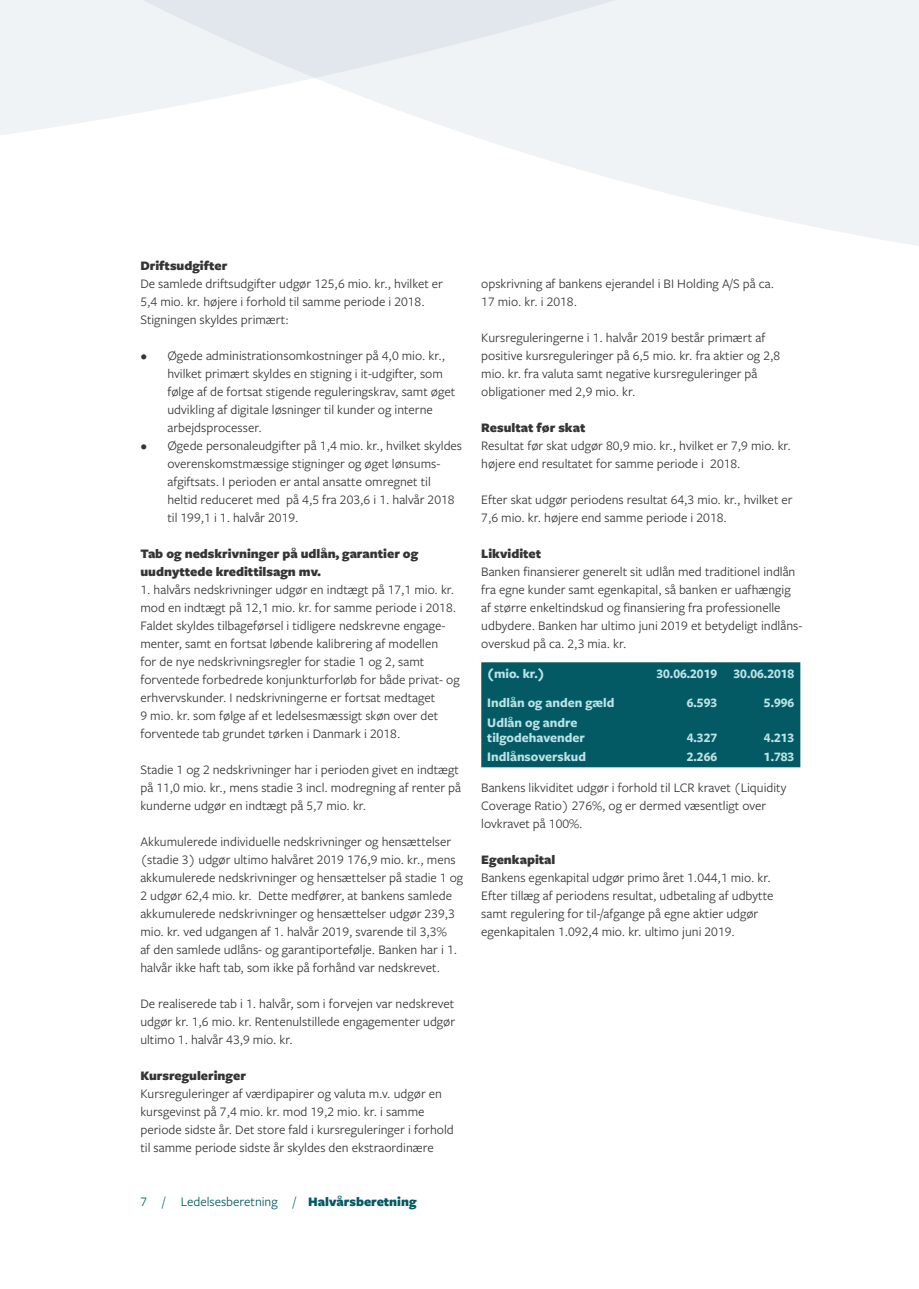
<style>
.page{position:relative;width:919px;height:1289px;background:#fff}
.page>*{position:absolute;margin:0;border:0;box-sizing:border-box;transform-origin:0 0}
.Brødtekst{font:13.5px/18px "Freight Sans Pro";color:#363536}
.Brødtekst-2{font:900 13.5px/18px "Freight Sans Pro";color:#363536}
.Selskabledelse_-_eks{font:700 13.5px/15px "Freight Sans Pro";color:#bce3e5}
.Brødtekst-3{font:13.5px "Freight Sans Pro";color:#035a64}
.s1{font-weight:900}
</style>
<div class="page">
<div style="left:481px;top:662px;width:320px;height:106px;background:#035a64"></div>
<svg style="left:0;top:0;width:918px;height:246px;fill:#f0f3f6"></svg>
<p class="Brødtekst-2" style="left:140px;top:256px;width:88px">Driftsudgifter</p>
<p class="Brødtekst" style="left:140px;top:274px;width:304px">De samlede driftsudgifter udgør 125,6 mio. kr., hvilket er<br>5,4 mio. kr. højere i forhold til samme periode i 2018.<br>Stigningen skyldes primært:</p>
<p class="Brødtekst" style="left:167px;top:346px;width:289px;text-indent:-27px">• Øgede administrationsomkostninger på 4,0 mio. kr., hvilket primært skyldes en stigning i it-udgifter, som følge af de fortsat stigende reguleringskrav, samt øget udvikling af digitale løsninger til kunder og interne arbejdsprocesser.</p>
<p class="Brødtekst" style="left:167px;top:436px;width:296px;text-indent:-27px">• Øgede personaleudgifter på 1,4 mio. kr., hvilket skyldes overenskomstmæssige stigninger og øget lønsums&shy;afgiftsats. I perioden er antal ansatte omregnet til heltid reduceret med på 4,5 fra 203,6 i 1. halvår 2018 til 199,1 i 1. halvår 2019.</p>
<p class="Brødtekst-2" style="left:140px;top:544px;width:279px">Tab og nedskrivninger på udlån, garantier og uudnyttede kredittilsagn mv.</p>
<p class="Brødtekst" style="left:140px;top:580px;width:321px">1. halvårs nedskrivninger udgør en indtægt på 17,1 mio. kr. mod en indtægt på 12,1 mio. kr. for samme periode i 2018.<br>Faldet skyldes tilbageførsel i tidligere nedskrevne engage&shy;menter, samt en fortsat løbende kalibrering af modellen<br>for de nye nedskrivningsregler for stadie 1 og 2, samt forventede forbedrede konjunkturforløb for både privat- og erhvervskunder. I nedskrivningerne er fortsat medtaget<br>9 mio. kr. som følge af et ledelsesmæssigt skøn over det forventede tab grundet tørken i Danmark i 2018.</p>
<p class="Brødtekst" style="left:140px;top:760px;width:322px">Stadie 1 og 2 nedskrivninger har i perioden givet en indtægt på 11,0 mio. kr., mens stadie 3 incl. modregning af renter på kunderne udgør en indtægt på 5,7 mio. kr.</p>
<p class="Brødtekst" style="left:140px;top:832px;width:324px">Akkumulerede individuelle nedskrivninger og hensættelser (stadie 3) udgør ultimo halvåret 2019 176,9 mio. kr., mens akkumulerede nedskrivninger og hensættelser på stadie 1 og 2 udgør 62,4 mio. kr. Dette medfører, at bankens samlede akkumulerede nedskrivninger og hensættelser udgør 239,3 mio. kr. ved udgangen af 1. halvår 2019, svarende til 3,3%<br>af den samlede udlåns- og garantiportefølje. Banken har i 1. halvår ikke haft tab, som ikke på forhånd var nedskrevet.</p>
<p class="Brødtekst" style="left:140px;top:994px;width:316px;text-align:justify">De realiserede tab i 1. halvår, som i forvejen var nedskrevet udgør kr. 1,6 mio. kr. Rentenulstillede engagementer udgør ultimo 1. halvår 43,9 mio. kr.</p>
<p class="Brødtekst-2" style="left:140px;top:1066px;width:107px">Kursreguleringer</p>
<p class="Brødtekst" style="left:140px;top:1084px;width:315px">Kursreguleringer af værdipapirer og valuta m.v. udgør en kursgevinst på 7,4 mio. kr. mod 19,2 mio. kr. i samme periode sidste år. Det store fald i kursreguleringer i forhold</p>
<p class="Brødtekst" style="left:140px;top:1138px;width:295px">til samme periode sidste år skyldes den ekstraordinære</p>
<p class="Brødtekst-3" style="left:140px;top:1192px;width:278px">7 / Ledelsesberetning / <span class="s1">Halvårsberetning</span></p>
<p class="Brødtekst" style="left:481px;top:274px;width:294px">opskrivning af bankens ejerandel i BI Holding A/S på ca.<br>17 mio. kr. i 2018.</p>
<p class="Brødtekst" style="left:481px;top:328px;width:300px">Kursreguleringerne i 1. halvår 2019 består primært af positive kursreguleringer på 6,5 mio. kr. fra aktier og 2,8 mio. kr. fra valuta samt negative kursreguleringer på obligationer med 2,9 mio. kr.</p>
<p class="Brødtekst-2" style="left:481px;top:418px;width:106px">Resultat før skat</p>
<p class="Brødtekst" style="left:481px;top:436px;width:311px">Resultat før skat udgør 80,9 mio. kr., hvilket er 7,9 mio. kr. højere end resultatet for samme periode i 2018.</p>
<p class="Brødtekst" style="left:481px;top:490px;width:313px">Efter skat udgør periodens resultat 64,3 mio. kr., hvilket er<br>7,6 mio. kr. højere end samme periode i 2018.</p>
<p class="Brødtekst-2" style="left:481px;top:544px;width:61px">Likviditet</p>
<p class="Brødtekst" style="left:481px;top:562px;width:322px">Banken finansierer generelt sit udlån med traditionel indlån fra egne kunder samt egenkapital, så banken er uafhængig af større enkeltindskud og finansiering fra professionelle udbydere. Banken har ultimo juni 2019 et betydeligt indlåns&shy;overskud på ca. 2,3 mia. kr.</p>
<p class="Selskabledelse_-_eks" style="left:487px;top:665px;width:59px">(mio. kr.)</p>
<p class="Selskabledelse_-_eks" style="left:656px;top:665px;width:62px">30.06.2019</p>
<p class="Selskabledelse_-_eks" style="left:733px;top:665px;width:62px">30.06.2018</p>
<p class="Selskabledelse_-_eks" style="left:487px;top:695px;width:129px">Indlån og anden gæld</p>
<p class="Selskabledelse_-_eks" style="left:686px;top:695px;width:32px">6.593</p>
<p class="Selskabledelse_-_eks" style="left:763px;top:695px;width:32px">5.996</p>
<p class="Selskabledelse_-_eks" style="left:487px;top:714px;width:99px">Udlån og andre tilgodehavender</p>
<p class="Selskabledelse_-_eks" style="left:686px;top:729px;width:32px">4.327</p>
<p class="Selskabledelse_-_eks" style="left:763px;top:729px;width:32px">4.213</p>
<p class="Selskabledelse_-_eks" style="left:487px;top:748px;width:100px">Indlånsoverskud</p>
<p class="Selskabledelse_-_eks" style="left:686px;top:748px;width:32px">2.266</p>
<p class="Selskabledelse_-_eks" style="left:763px;top:748px;width:32px">1.783</p>
<p class="Brødtekst" style="left:481px;top:778px;width:307px">Bankens likviditet udgør i forhold til LCR kravet (Liquidity<br>Coverage Ratio) 276%, og er dermed væsentligt over lovkravet på 100%.</p>
<p class="Brødtekst-2" style="left:481px;top:850px;width:76px">Egenkapital</p>
<p class="Brødtekst" style="left:481px;top:868px;width:294px">Bankens egenkapital udgør primo året 1.044,1 mio. kr.<br>Efter tillæg af periodens resultat, udbetaling af udbytte samt regulering for til-/afgange på egne aktier udgør egenkapitalen 1.092,4 mio. kr. ultimo juni 2019.</p>
</div>
